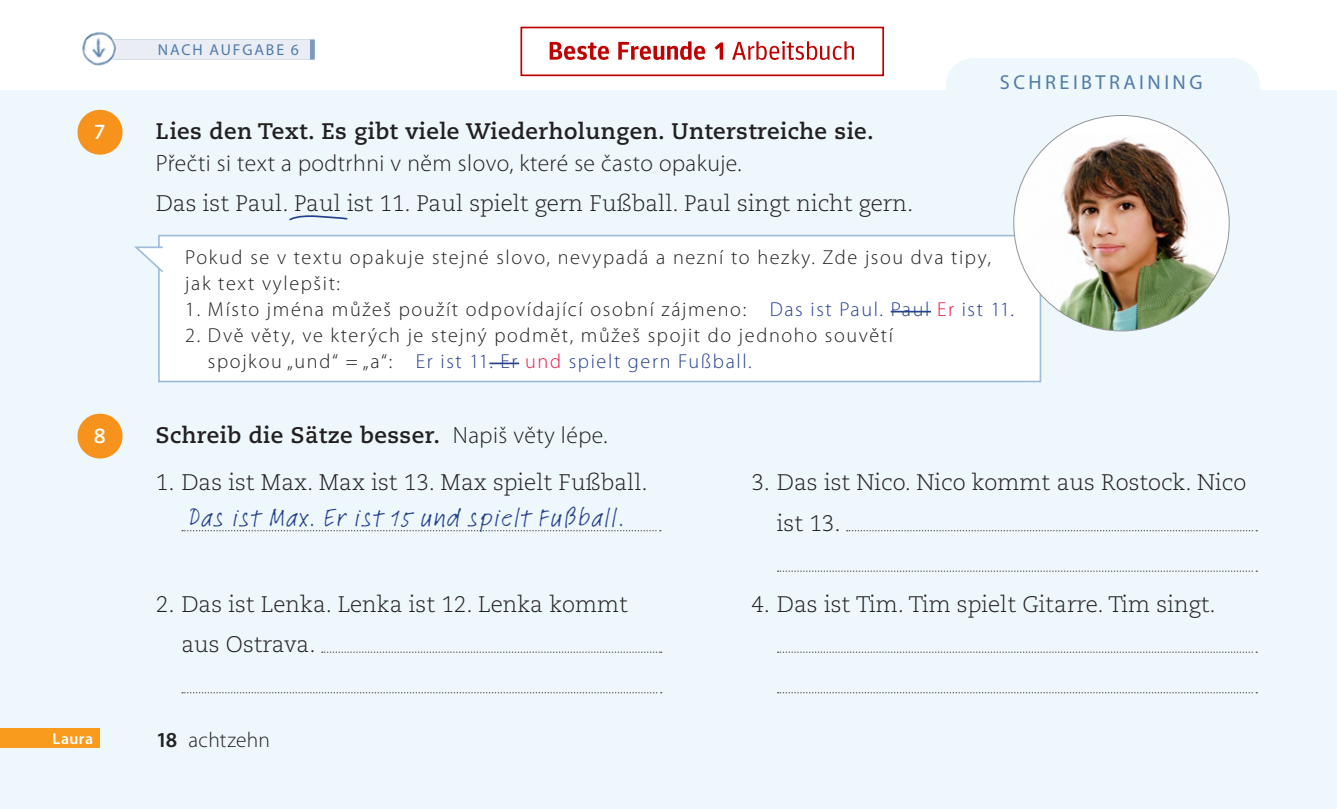
<style>
.page{position:relative;width:1337px;height:809px;background:#fff}
.page>*{position:absolute;margin:0;border:0;box-sizing:border-box;transform-origin:0 0}
.t1{font:27px "Linotype Feltpen";letter-spacing:.03em;color:#25408e}
.t2{font:300 23.62px "Myriad Pro";letter-spacing:.02em;color:#231f20}
.t3{font:300 22.5px/40.5px "Caecilia";color:#231f20}
.t4{font:700 22.5px "Caecilia";letter-spacing:.02em;color:#231f20}
.t5{font:300 21.38px "Myriad Pro";letter-spacing:.01em;color:#231f20}
.t6{font:300 20.25px/25.9px "Myriad Pro";letter-spacing:.08em;color:#231f20}
.t7{font:20.25px "Myriad Pro";letter-spacing:.17em;color:#517ba8}
.t8{font:700 20.25px "Caecilia";color:#fff}
.t9{font:15.75px "Myriad Pro";letter-spacing:.12em;color:#517ba8}
.t10{font:600 15.75px "Myriad Pro";letter-spacing:.035em;color:#fff}
.s1{color:#25408e}
.s2{color:#ed1846}
.s3{font-family:"Myriad Pro";font-weight:300;font-size:23.62px}
</style>
<div class="page">
<div style="left:0;top:90px;width:1337px;height:718px;background:#edf7fc"></div>
<div style="left:94px;top:39px;width:221px;height:21px;background:#7c99be"></div>
<div style="left:94px;top:39px;width:216px;height:21px;background:#eaedf4"></div>
<div style="left:974px;top:58px;width:258px;height:32px;background:#edf7fc"></div>
<svg style="left:100px;top:110px;width:1083px;height:45px"></svg>
<svg style="left:100px;top:413px;width:23px;height:45px"></svg>
<svg style="left:182px;top:530px;width:479px;height:1px"></svg>
<svg style="left:322px;top:651px;width:340px;height:2px"></svg>
<svg style="left:182px;top:692px;width:480px;height:1px"></svg>
<svg style="left:847px;top:530px;width:410px;height:1px"></svg>
<svg style="left:777px;top:570px;width:480px;height:2px"></svg>
<svg style="left:777px;top:651px;width:480px;height:2px"></svg>
<svg style="left:777px;top:692px;width:480px;height:1px"></svg>
<img style="left:82px;top:31px;width:35px;height:35px;border-radius:50%">
<svg style="left:289px;top:215px;width:59px;height:6px"></svg>
<div style="left:159px;top:236px;width:881px;height:145px;background:#fff"></div>
<hr style="left:891px;top:311px;width:40px;height:1px;background:#25408e">
<hr style="left:489px;top:362px;width:30px;height:2px;background:#25408e">
<div style="left:158px;top:235px;width:883px;height:147px;border:2px solid #9fbdd9"></div>
<svg style="left:134px;top:246px;width:29px;height:28px"></svg>
<div style="left:1014px;top:115px;width:215px;height:216px;background:#fff;border-radius:50%"></div>
<img style="left:1014px;top:134px;width:215px;height:197px">
<div style="left:0;top:729px;width:99px;height:19px;background:#f99b1c"></div>
<div style="left:520px;top:27px;width:364px;height:49px;border:2px solid #c00000"></div>
<img style="left:549px;top:41px;width:184px;height:19px">
<img style="left:733px;top:41px;width:121px;height:19px">
<p class="t9" style="left:158px;top:44px;width:142px">NACH AUFGABE 6</p>
<p class="t8" style="left:94px;top:124px;width:13px">7</p>
<p class="t4" style="left:156px;top:122px;width:719px">Lies den Text. Es gibt viele Wiederholungen. Unterstreiche sie.</p>
<p class="t2" style="left:156px;top:154px;width:587px">Přečti si text a podtrhni v něm slovo, které se často opakuje.</p>
<p class="t3" style="left:156px;top:185px;width:759px">Das ist Paul. Paul ist 11. Paul spielt gern Fußball. Paul singt nicht gern.</p>
<p class="t7" style="left:1000px;top:74px;width:204px">SCHREIBTRAINING</p>
<p class="t6" style="left:185px;top:246px;width:807px">Pokud se v textu opakuje stejné slovo, nevypadá a nezní to hezky. Zde jsou dva tipy, jak text vylepšit:</p>
<p class="t6" style="left:185px;top:298px;width:830px">1. Místo jména můžeš použít odpovídající osobní zájmeno: <span class="s1">Das ist Paul. Paul</span> <span class="s2">Er</span> <span class="s1">ist 11.</span></p>
<p class="t6" style="left:208px;top:324px;width:686px;text-indent:-23px">2. Dvě věty, ve kterých je stejný podmět, můžeš spojit do jednoho souvětí spojkou „und“ = „a“: <span class="s1">Er ist 11. Er</span> <span class="s2">und</span> <span class="s1">spielt gern Fußball.</span></p>
<p class="t8" style="left:94px;top:428px;width:13px">8</p>
<p class="t4" style="left:156px;top:426px;width:453px">Schreib die Sätze besser. <span class="s3">Napiš věty lépe.</span></p>
<p class="t3" style="left:156px;top:464px;width:493px">1. Das ist Max. Max ist 13. Max spielt Fußball.</p>
<h1 class="t1" style="left:188px;top:508px;width:437px">Das ist Max. Er ist 15 und spielt Fußball.</h1>
<p class="t3" style="left:181px;top:585px;width:448px;text-indent:-26px">2. Das ist Lenka. Lenka ist 12. Lenka kommt aus Ostrava.</p>
<p class="t10" style="left:53px;top:732px;width:42px">Laura</p>
<p class="t5" style="left:188px;top:731px;width:83px">achtzehn</p>
<p class="t3" style="left:777px;top:464px;width:471px;text-indent:-26px">3. Das ist Nico. Nico kommt aus Rostock. Nico ist 13.</p>
<p class="t3" style="left:751px;top:585px;width:466px">4. Das ist Tim. Tim spielt Gitarre. Tim singt.</p>
</div>
